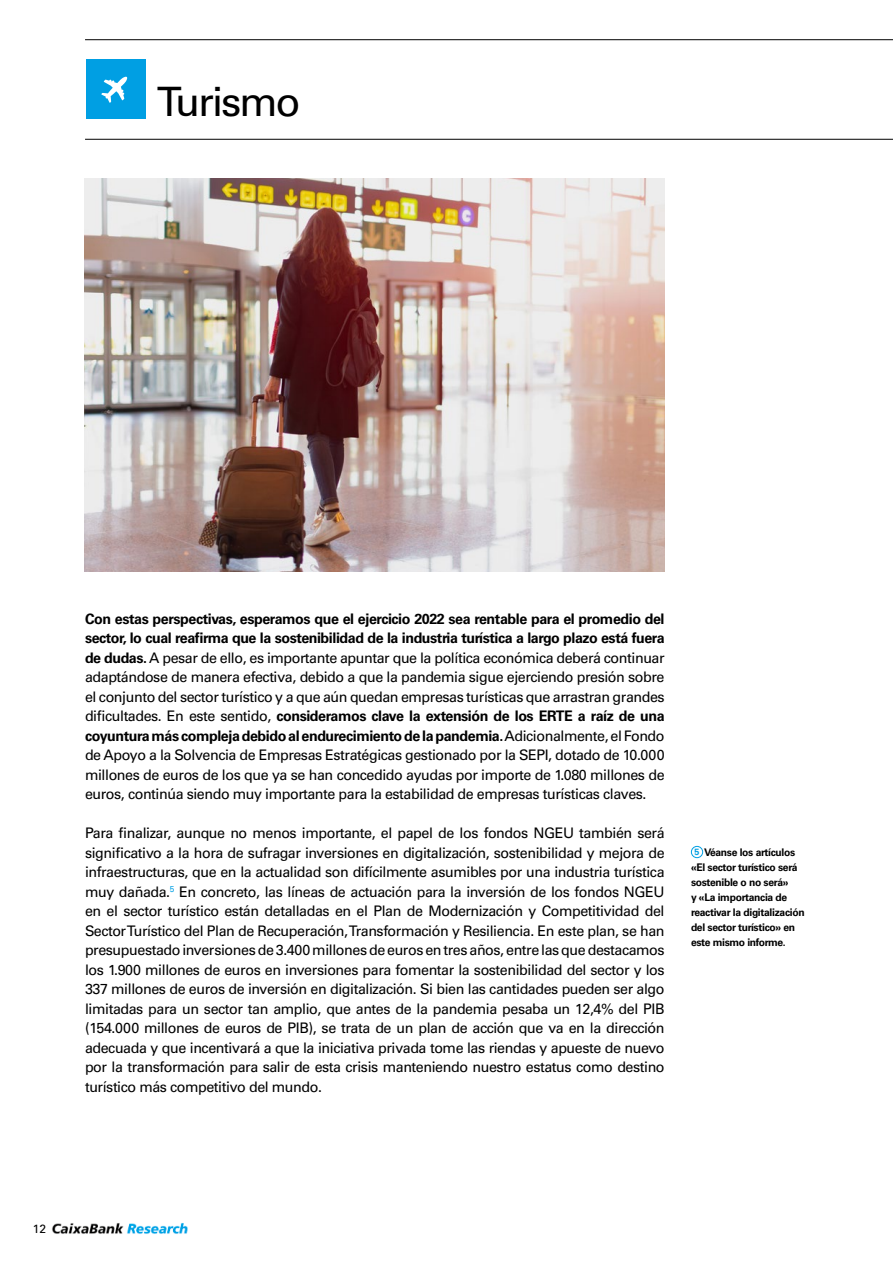
<style>
.page{position:relative;width:893px;height:1263px;background:#fff}
.page>*{position:absolute;margin:0;border:0;box-sizing:border-box;transform-origin:0 0}
.t1{font:40.5px "Univers LT Std";letter-spacing:-.05em;color:#000}
.t2{font:14.55px/19.5px "Univers LT Std";letter-spacing:-.03em;color:#000;text-align:justify}
.t3{font:12px "Univers LT Std";color:#000}
.t4{font:700 10.5px/15px "Univers LT Std";letter-spacing:-.03em;color:#000}
.s1{font-weight:700}
.s2{font-size:9px;color:#009fe3}
</style>
<div class="page">
<img style="left:52px;top:1223px;width:136px;height:11px">
<hr style="left:85px;top:139px;width:808px;height:1px;background:#000">
<hr style="left:85px;top:39px;width:808px;height:1px;background:#000">
<div style="left:86px;top:60px;width:59px;height:59px;background:#009fe3"></div>
<svg style="left:101px;top:77px;width:26px;height:26px"></svg>
<div style="left:691px;top:846px;width:12px;height:12px;border:1px solid #009fe3;border-radius:50%"></div>
<img style="left:85px;top:179px;width:580px;height:393px">
<h1 class="t1" style="left:157px;top:78px;width:145px">Turismo</h1>
<p class="t2" style="left:85px;top:609px;width:581px"><span class="s1">Con estas perspectivas, esperamos que el ejercicio 2022 sea rentable para el promedio del sector, lo cual reafirma que la sostenibilidad de la industria turística a largo plazo está fuera de dudas.</span> A pesar de ello, es importante apuntar que la política económica deberá continuar adaptándose de manera efectiva, debido a que la pandemia sigue ejerciendo presión sobre el conjunto del sector turístico y a que aún quedan empresas turísticas que arrastran grandes dificultades. En este sentido, <span class="s1">consideramos clave la extensión de los ERTE a raíz de una coyuntura más compleja debido al endurecimiento de la pandemia.</span> Adicionalmente, el Fondo de Apoyo a la Solvencia de Empresas Estratégicas gestionado por la SEPI, dotado de 10.000 millones de euros de los que ya se han concedido ayudas por importe de 1.080 millones de euros, continúa siendo muy importante para la estabilidad de empresas turísticas claves.</p>
<p class="t2" style="left:85px;top:823px;width:581px">Para finalizar, aunque no menos importante, el papel de los fondos NGEU también será significativo a la hora de sufragar inversiones en digitalización, sostenibilidad y mejora de infraestructuras, que en la actualidad son difícilmente asumibles por una industria turística muy dañada.<sup>5</sup> En concreto, las líneas de actuación para la inversión de los fondos NGEU en el sector turístico están detalladas en el Plan de Modernización y Competitividad del Sector Turístico del Plan de Recuperación, Transformación y Resiliencia. En este plan, se han presupuestado inversiones de 3.400 millones de euros en tres años, entre las que destacamos los 1.900 millones de euros en inversiones para fomentar la sostenibilidad del sector y los 337 millones de euros de inversión en digitalización. Si bien las cantidades pueden ser algo limitadas para un sector tan amplio, que antes de la pandemia pesaba un 12,4% del PIB (154.000 millones de euros de PIB), se trata de un plan de acción que va en la dirección adecuada y que incentivará a que la iniciativa privada tome las riendas y apueste de nuevo por la transformación para salir de esta crisis manteniendo nuestro estatus como destino turístico más competitivo del mundo.</p>
<p class="t4" style="left:691px;top:845px;width:115px;text-indent:4px"><span class="s2">5</span> Véanse los artículos «El sector turístico será sostenible o no será»<br>y «La importancia de reactivar la digitalización del sector turístico» en este mismo informe.</p>
<p class="t3" style="left:33px;top:1222px;width:15px">12</p>
</div>
